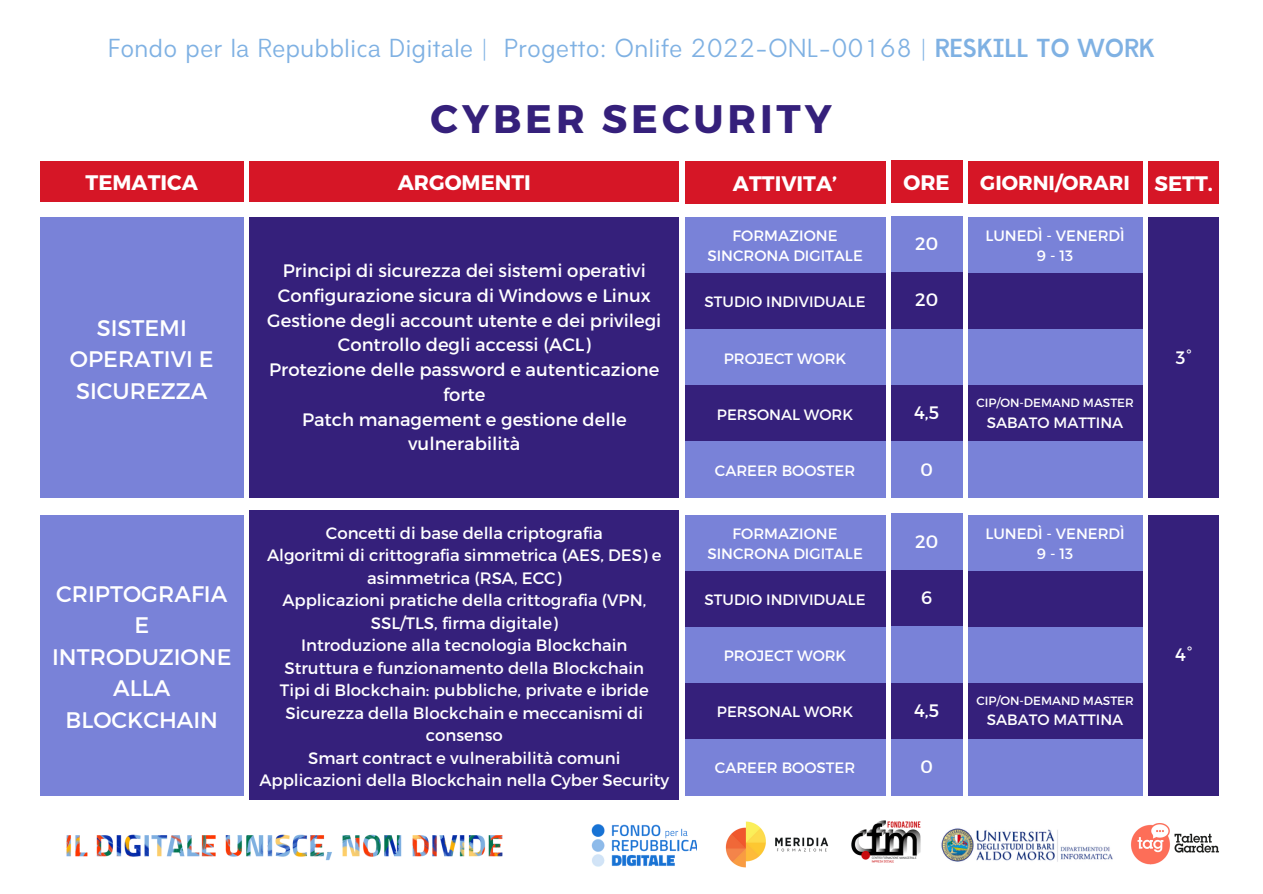
<style>
.page{position:relative;width:1263px;height:894px;background:#fff}
.page>*{position:absolute;margin:0;border:0;box-sizing:border-box;transform-origin:0 0}
.t1{font:700 39.75px "Montserrat";letter-spacing:.1em;color:#35207b}
.t2{font:24.3px "Amicale";color:#7fb1e3}
.t3{font:22.5px/31.5px "Montserrat";color:#fff;text-align:center}
.t4{font:700 21px "Montserrat";color:#fff}
.t5{font:700 20.25px "Montserrat";color:#fff}
.t6{font:18px/24.8px "Montserrat";color:#fff;text-align:center}
.t7{font:16.5px/22.5px "Montserrat";color:#fff;text-align:center}
.t8{font:15px "Montserrat";color:#fff}
.t9{font:12px "Montserrat";color:#fff}
.s1{font-weight:700}
</style>
<div class="page">
<div style="left:1148px;top:161px;width:71px;height:43px;background:#d61626"></div>
<div style="left:250px;top:217px;width:429px;height:281px;background:#35207b"></div>
<div style="left:250px;top:510px;width:429px;height:290px;background:#35207b"></div>
<div style="left:1148px;top:217px;width:71px;height:281px;background:#35207b"></div>
<div style="left:1148px;top:515px;width:71px;height:280px;background:#35207b"></div>
<div style="left:40px;top:217px;width:204px;height:281px;background:#7982d8"></div>
<div style="left:40px;top:515px;width:204px;height:280px;background:#7982d8"></div>
<img style="left:592px;top:824px;width:104px;height:43px">
<img style="left:66px;top:834px;width:437px;height:27px">
<img style="left:725px;top:821px;width:104px;height:47px">
<img style="left:1131px;top:823px;width:88px;height:42px">
<img style="left:851px;top:820px;width:70px;height:43px">
<img style="left:941px;top:828px;width:172px;height:34px">
<div style="left:250px;top:161px;width:429px;height:41px;background:#d61626"></div>
<div style="left:40px;top:161px;width:204px;height:41px;background:#d61626"></div>
<div style="left:685px;top:161px;width:200px;height:43px;background:#d61626"></div>
<div style="left:968px;top:161px;width:174px;height:43px;background:#d61626"></div>
<div style="left:891px;top:160px;width:71px;height:43px;background:#d61626"></div>
<div style="left:685px;top:217px;width:200px;height:56px;background:#7982d8"></div>
<div style="left:968px;top:217px;width:174px;height:56px;background:#7982d8"></div>
<div style="left:685px;top:515px;width:200px;height:56px;background:#7982d8"></div>
<div style="left:968px;top:515px;width:174px;height:56px;background:#7982d8"></div>
<div style="left:685px;top:273px;width:200px;height:56px;background:#35207b"></div>
<div style="left:968px;top:273px;width:174px;height:56px;background:#35207b"></div>
<div style="left:685px;top:571px;width:200px;height:56px;background:#35207b"></div>
<div style="left:968px;top:571px;width:174px;height:56px;background:#35207b"></div>
<div style="left:685px;top:329px;width:200px;height:57px;background:#7982d8"></div>
<div style="left:968px;top:329px;width:174px;height:57px;background:#7982d8"></div>
<div style="left:685px;top:627px;width:200px;height:56px;background:#7982d8"></div>
<div style="left:968px;top:627px;width:174px;height:56px;background:#7982d8"></div>
<div style="left:685px;top:386px;width:200px;height:56px;background:#35207b"></div>
<div style="left:968px;top:386px;width:174px;height:56px;background:#35207b"></div>
<div style="left:685px;top:683px;width:200px;height:56px;background:#35207b"></div>
<div style="left:968px;top:683px;width:174px;height:56px;background:#35207b"></div>
<div style="left:685px;top:442px;width:200px;height:56px;background:#7982d8"></div>
<div style="left:968px;top:442px;width:174px;height:56px;background:#7982d8"></div>
<div style="left:685px;top:739px;width:200px;height:56px;background:#7982d8"></div>
<div style="left:968px;top:739px;width:174px;height:56px;background:#7982d8"></div>
<div style="left:891px;top:216px;width:71px;height:56px;background:#7982d8"></div>
<div style="left:891px;top:513px;width:71px;height:56px;background:#7982d8"></div>
<div style="left:891px;top:272px;width:71px;height:56px;background:#35207b"></div>
<div style="left:891px;top:570px;width:71px;height:56px;background:#35207b"></div>
<div style="left:891px;top:329px;width:71px;height:56px;background:#7982d8"></div>
<div style="left:891px;top:626px;width:71px;height:56px;background:#7982d8"></div>
<div style="left:891px;top:385px;width:71px;height:56px;background:#35207b"></div>
<div style="left:891px;top:682px;width:71px;height:57px;background:#35207b"></div>
<div style="left:891px;top:442px;width:71px;height:56px;background:#7982d8"></div>
<div style="left:891px;top:739px;width:71px;height:56px;background:#7982d8"></div>
<p class="t2" style="left:108px;top:39px;width:1048px">Fondo per la Repubblica Digitale | Progetto: Onlife 2022-ONL-00168 | <span class="s1">RESKILL TO WORK</span></p>
<p class="t1" style="left:431px;top:92px;width:403px">CYBER SECURITY</p>
<p class="t4" style="left:86px;top:168px;width:114px">TEMATICA</p>
<p class="t4" style="left:398px;top:168px;width:135px">ARGOMENTI</p>
<p class="t4" style="left:733px;top:170px;width:106px">ATTIVITA’</p>
<p class="t4" style="left:903px;top:168px;width:48px">ORE</p>
<p class="t5" style="left:980px;top:169px;width:151px">GIORNI/ORARI</p>
<p class="t8" style="left:733px;top:226px;width:106px">FORMAZIONE</p>
<p class="t8" style="left:707px;top:246px;width:157px">SINCRONA DIGITALE</p>
<p class="t8" style="left:985px;top:226px;width:141px">LUNEDÌ - VENERDÌ</p>
<p class="t8" style="left:1037px;top:246px;width:38px">9-13</p>
<p class="t6" style="left:915px;top:230px;width:25px">20</p>
<p class="t6" style="left:283px;top:257px;width:364px">Principi di sicurezza dei sistemi operativi</p>
<p class="t6" style="left:278px;top:282px;width:374px">Configurazione sicura di Windows e Linux</p>
<p class="t6" style="left:267px;top:307px;width:395px">Gestione degli account utente e dei privilegi</p>
<p class="t6" style="left:338px;top:331px;width:254px">Controllo degli accessi (ACL)</p>
<p class="t6" style="left:269px;top:356px;width:392px">Protezione delle password e autenticazione forte</p>
<p class="t6" style="left:302px;top:406px;width:326px">Patch management e gestione delle vulnerabilità</p>
<p class="t6" style="left:915px;top:287px;width:25px">20</p>
<p class="t8" style="left:705px;top:292px;width:162px">STUDIO INDIVIDUALE</p>
<p class="t3" style="left:70px;top:311px;width:145px">SISTEMI<br>OPERATIVI E<br>SICUREZZA</p>
<p class="t8" style="left:724px;top:348px;width:124px">PROJECT WORK</p>
<p class="t9" style="left:976px;top:395px;width:159px">CIP/ON-DEMAND MASTER</p>
<p class="t8" style="left:987px;top:412px;width:138px">SABATO MATTINA</p>
<p class="t6" style="left:914px;top:399px;width:27px">4,5</p>
<p class="t8" style="left:717px;top:404px;width:138px">PERSONAL WORK</p>
<p class="t3" style="left:52px;top:576px;width:181px">CRIPTOGRAFIA<br>E<br>INTRODUZIONE<br>ALLA<br>BLOCKCHAIN</p>
<p class="t7" style="left:326px;top:520px;width:278px">Concetti di base della criptografia</p>
<p class="t7" style="left:267px;top:543px;width:396px">Algoritmi di crittografia simmetrica (AES, DES) e asimmetrica (RSA, ECC)</p>
<p class="t7" style="left:282px;top:588px;width:365px">Applicazioni pratiche della crittografia (VPN,<br>SSL/TLS, firma digitale)</p>
<p class="t7" style="left:301px;top:633px;width:328px">Introduzione alla tecnologia Blockchain</p>
<p class="t7" style="left:284px;top:655px;width:361px">Struttura e funzionamento della Blockchain</p>
<p class="t7" style="left:280px;top:678px;width:370px">Tipi di Blockchain: pubbliche, private e ibride</p>
<p class="t7" style="left:285px;top:700px;width:359px">Sicurezza della Blockchain e meccanismi di consenso</p>
<p class="t7" style="left:308px;top:745px;width:314px">Smart contract e vulnerabilità comuni</p>
<p class="t7" style="left:259px;top:768px;width:411px">Applicazioni della Blockchain nella Cyber Security</p>
<p class="t8" style="left:715px;top:460px;width:142px">CAREER BOOSTER</p>
<p class="t8" style="left:733px;top:523px;width:106px">FORMAZIONE</p>
<p class="t8" style="left:707px;top:543px;width:157px">SINCRONA DIGITALE</p>
<p class="t8" style="left:705px;top:589px;width:162px">STUDIO INDIVIDUALE</p>
<p class="t8" style="left:724px;top:645px;width:124px">PROJECT WORK</p>
<p class="t8" style="left:717px;top:701px;width:138px">PERSONAL WORK</p>
<p class="t8" style="left:715px;top:757px;width:142px">CAREER BOOSTER</p>
<p class="t6" style="left:920px;top:456px;width:14px">0</p>
<p class="t6" style="left:915px;top:527px;width:25px">20</p>
<p class="t6" style="left:921px;top:584px;width:13px">6</p>
<p class="t6" style="left:914px;top:697px;width:27px">4,5</p>
<p class="t6" style="left:920px;top:753px;width:14px">0</p>
<p class="t8" style="left:985px;top:523px;width:141px">LUNEDÌ - VENERDÌ</p>
<p class="t8" style="left:1037px;top:543px;width:38px">9-13</p>
<p class="t9" style="left:976px;top:692px;width:159px">CIP/ON-DEMAND MASTER</p>
<p class="t8" style="left:987px;top:709px;width:138px">SABATO MATTINA</p>
<p class="t4" style="left:1154px;top:170px;width:60px">SETT.</p>
<p class="t6" style="left:1176px;top:344px;width:17px">3°</p>
<p class="t6" style="left:1175px;top:641px;width:19px">4°</p>
</div>
